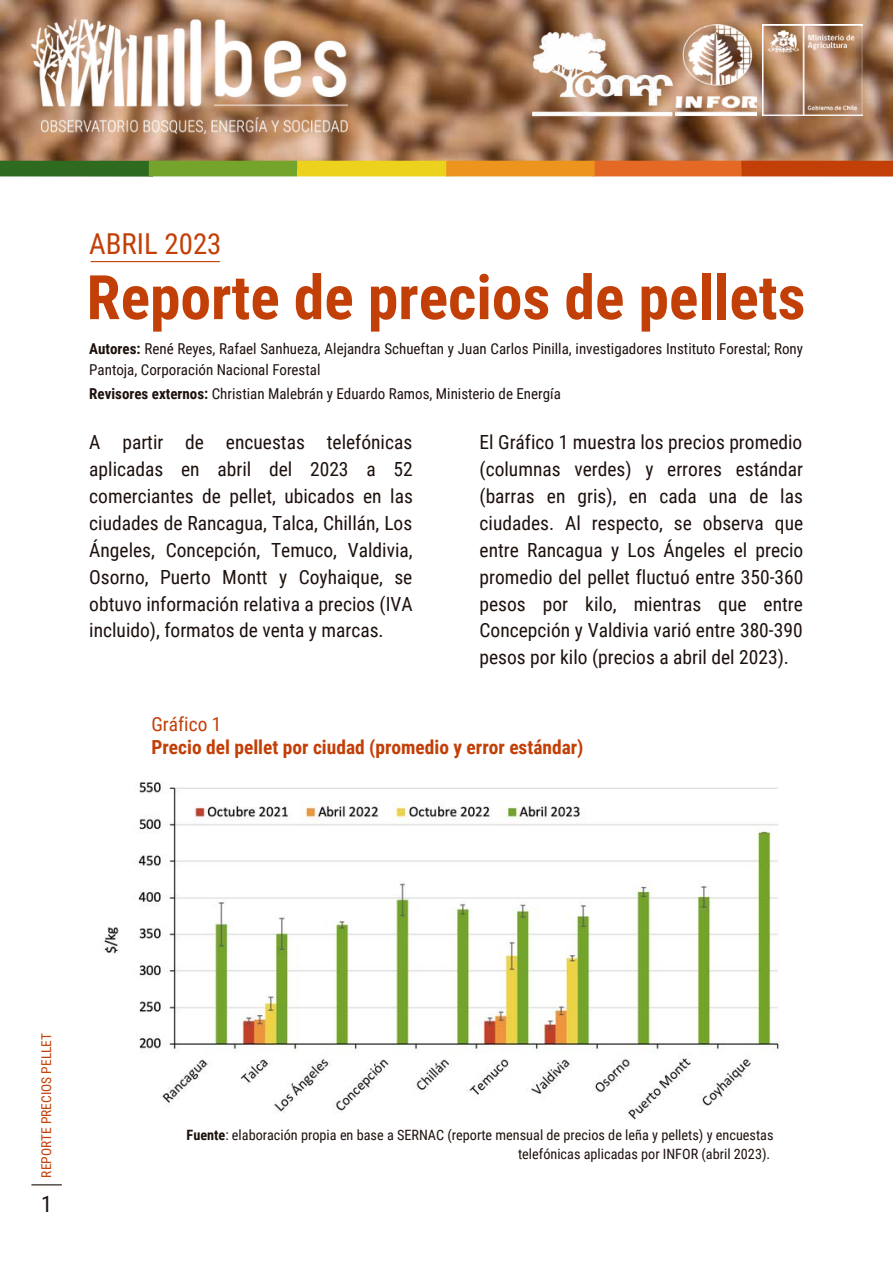
<style>
.page{position:relative;width:893px;height:1264px;background:#fff}
.page>*{position:absolute;margin:0;border:0;box-sizing:border-box;transform-origin:0 0}
.t1{font:700 61.5px "Roboto Condensed";color:#c23f07}
.t2{font:28.8px "Roboto Condensed";color:#c23f07}
.t3{font:22.5px "Roboto Condensed";color:#1d110d}
.t4{font:19.5px/27px "Roboto Condensed";color:#1d110d;text-align:justify}
.t5{font:700 19.35px "Roboto Condensed";color:#c23f07}
.t6{font:19.35px "Roboto Condensed";color:#c23f07}
.t7{font:15px/20.2px "Roboto Condensed";color:#1d110d}
.t8{font:14.25px/19px "Roboto Condensed";color:#1d110d;text-align:right}
.t9{font:13.5px "Roboto Condensed";color:#c23f07}
.s1{font-weight:700}
</style>
<div class="page">
<svg style="left:0;top:0;width:892px;height:161px;background:#a27758"></svg>
<div style="left:0;top:161px;width:153px;height:16px;background:#2e6b1f"></div>
<div style="left:149px;top:161px;width:148px;height:15px;background:#74a42b"></div>
<div style="left:592px;top:161px;width:149px;height:15px;background:#e46924"></div>
<div style="left:297px;top:161px;width:152px;height:15px;background:#edd21d"></div>
<div style="left:446px;top:161px;width:148px;height:15px;background:#ed941f"></div>
<div style="left:741px;top:161px;width:151px;height:15px;background:#c23f07"></div>
<hr style="left:31px;top:1184px;width:31px;height:1px;background:#1d110d">
<img style="left:104px;top:781px;width:675px;height:339px">
<hr style="left:91px;top:261px;width:129px;height:1px;background:#c23f07">
<img style="left:762px;top:25px;width:100px;height:91px">
<img style="left:692px;top:25px;width:64px;height:91px">
<img style="left:504px;top:8px;width:188px;height:111px">
<img style="left:31px;top:20px;width:316px;height:113px">
<h2 class="t2" style="left:89px;top:224px;width:134px">ABRIL 2023</h2>
<h1 class="t1" style="left:87px;top:254px;width:720px">Reporte de precios de pellets</h1>
<p class="t7" style="left:89px;top:338px;width:715px"><span class="s1">Autores:</span> René Reyes, Rafael Sanhueza, Alejandra Schueftan y Juan Carlos Pinilla, investigadores Instituto Forestal; Rony<br>Pantoja, Corporación Nacional Forestal</p>
<p class="t7" style="left:89px;top:382px;width:473px"><span class="s1">Revisores externos:</span> Christian Malebrán y Eduardo Ramos, Ministerio de Energía</p>
<p class="t4" style="left:89px;top:427px;width:325px">A partir de encuestas telefónicas aplicadas en abril del 2023 a 52 comerciantes de pellet, ubicados en las ciudades de Rancagua, Talca, Chillán, Los Ángeles, Concepción, Temuco, Valdivia, Osorno, Puerto Montt y Coyhaique, se obtuvo información relativa a precios (IVA incluido), formatos de venta y marcas.</p>
<p class="t4" style="left:479px;top:427px;width:325px">El Gráfico 1 muestra los precios promedio (columnas verdes) y errores estándar (barras en gris), en cada una de las ciudades. Al respecto, se observa que entre Rancagua y Los Ángeles el precio promedio del pellet fluctuó entre 350-360 pesos por kilo, mientras que entre Concepción y Valdivia varió entre 380-390 pesos por kilo (precios a abril del 2023).</p>
<p class="t6" style="left:151px;top:710px;width:71px">Gráfico 1</p>
<p class="t5" style="left:151px;top:733px;width:433px">Precio del pellet por ciudad (promedio y error estándar)</p>
<p class="t9" style="left:37px;top:1177px;width:146px;rotate:-90deg">REPORTE PRECIOS PELLET</p>
<p class="t3" style="left:41px;top:1188px;width:13px">1</p>
<p class="t8" style="left:186px;top:1124px;width:588px"><span class="s1">Fuente</span>: elaboración propia en base a SERNAC (reporte mensual de precios de leña y pellets) y encuestas telefónicas aplicadas por INFOR (abril 2023).</p>
</div>
